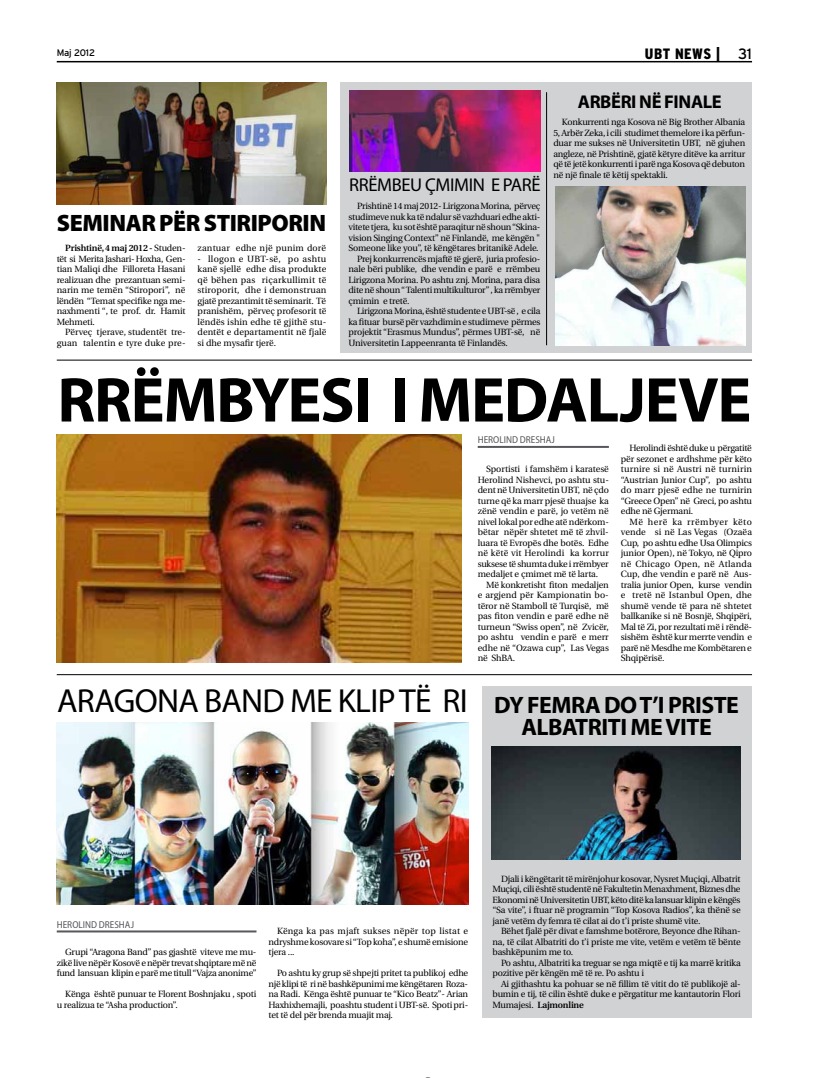
<style>
.page{position:relative;width:823px;height:1078px;background:#fff}
.page>*{position:absolute;margin:0;border:0;box-sizing:border-box;transform-origin:0 0}
.t1{font:700 63.8px "Myriad Pro";letter-spacing:-.02em;color:#000}
.t2{font:33.4px "Myriad Pro";letter-spacing:-.02em;color:#000}
.t3{font:700 23.8px/21.9px "Myriad Pro";letter-spacing:-.02em;color:#000;text-align:center}
.t4{font:900 23.8px "Myriad Pro";letter-spacing:-.02em;color:#000}
.t5{font:18.5px "Myriad Pro";letter-spacing:-.02em;color:#000}
.t6{font:700 18.5px "Myriad Pro";letter-spacing:-.02em;color:#000}
.t7{font:900 condensed 15px "Interstate";letter-spacing:.03em;color:#000}
.t8{font:semi-condensed 10px "Myriad Pro";color:#57585b}
.t9{font:9.5px "Interstate";letter-spacing:-.02em;color:#000}
.t10{font:9px/10.5px "Utopia";letter-spacing:-.02em;color:#000;text-align:justify}
.t11{font:9px "Utopia";letter-spacing:.02em;color:#000}
.s1{font-weight:400;font-stretch:normal}
.s2{font-weight:600}
</style>
<div class="page">
<hr style="left:57px;top:61px;width:694px;height:1px;background:#000">
<img style="left:57px;top:82px;width:269px;height:122px">
<hr style="left:57px;top:359px;width:694px;height:1px;background:#000">
<hr style="left:57px;top:674px;width:694px;height:1px;background:#000">
<hr style="left:477px;top:446px;width:131px;height:2px;background:#57585b">
<img style="left:57px;top:434px;width:404px;height:228px">
<img style="left:57px;top:722px;width:411px;height:182px">
<hr style="left:57px;top:930px;width:199px;height:2px;background:#57585b">
<div style="left:482px;top:686px;width:269px;height:332px;background:#d1d2d4"></div>
<img style="left:491px;top:746px;width:249px;height:113px">
<div style="left:340px;top:82px;width:411px;height:271px;background:#d1d2d4"></div>
<img style="left:349px;top:91px;width:191px;height:80px">
<img style="left:555px;top:187px;width:190px;height:158px">
<hr style="left:545px;top:92px;width:1px;height:253px;background:#000">
<p class="t9" style="left:57px;top:48px;width:40px">Maj 2012</p>
<h3 class="t7" style="left:644px;top:45px;width:108px">UBT NEWS | <span class="s1">31</span></h3>
<h3 class="t5" style="left:349px;top:174px;width:40px">RRËMBEU</h3>
<h3 class="t5" style="left:425px;top:174px;width:117px">ÇMIMIN E PARË</h3>
<h3 class="t6" style="left:577px;top:89px;width:135px">ARBËRI NË FINALE</h3>
<p class="t10" style="left:553px;top:117px;width:193px;text-indent:9px">Konkurrenti nga Kosova në Big Brother Albania 5, Arbër Zeka, i cili studimet themelore i ka përfun&shy;duar me sukses në Universitetin UBT, në gjuhen angleze, në Prishtinë, gjatë këtyre ditëve ka arritur që të jetë konkurrenti i parë nga Kosova që debuton në një finale të këtij spektakli.</p>
<p class="t10" style="left:357px;top:201px;width:185px">Prishtinë 14 maj 2012- Lirigzona Morina, përveç</p>
<p class="t10" style="left:348px;top:212px;width:193px">studimeve nuk ka të ndalur së vazhduari edhe akti-</p>
<p class="t10" style="left:348px;top:222px;width:193px">vitete tjera, ku sot është paraqitur në shoun “Skina-</p>
<p class="t10" style="left:348px;top:233px;width:193px">vision Singing Context” në Finlandë, me këngën "</p>
<p class="t10" style="left:348px;top:243px;width:191px">Someone like you”, të këngëtares britanikë Adele.</p>
<p class="t10" style="left:357px;top:254px;width:185px">Prej konkurrencës mjaftë të gjerë, juria profesio-</p>
<p class="t10" style="left:348px;top:264px;width:193px">nale bëri publike, dhe vendin e parë e rrëmbeu</p>
<p class="t10" style="left:348px;top:275px;width:193px">Lirigzona Morina. Po ashtu znj. Morina, para disa</p>
<p class="t10" style="left:348px;top:285px;width:193px">dite në shoun “ Talenti multikulturor” , ka rrëmbyer</p>
<p class="t10" style="left:348px;top:296px;width:63px">çmimin e tretë.</p>
<p class="t10" style="left:357px;top:306px;width:185px">Lirigzona Morina, është studente e UBT-së , e cila</p>
<p class="t10" style="left:348px;top:317px;width:193px">ka fituar bursë për vazhdimin e studimeve përmes</p>
<p class="t10" style="left:348px;top:327px;width:193px">projektit “Erasmus Mundus”, përmes UBT-së, në</p>
<p class="t10" style="left:348px;top:338px;width:161px">Universitetin Lappeenranta të Finlandës.</p>
<h3 class="t4" style="left:57px;top:209px;width:270px">SEMINAR PËR STIRIPORIN</h3>
<p class="t10" style="left:57px;top:243px;width:130px;text-indent:9px"><span class="s2">Prishtinë, 4 maj 2012 -</span> Studen&shy;tët si Merita Jashari- Hoxha, Gen&shy;tian Maliqi dhe Filloreta Hasani realizuan dhe prezantuan semi&shy;narin me temën “Stiropori”, në lëndën “Temat specifike nga me&shy;naxhmenti “, te prof. dr. Hamit Mehmeti.</p>
<p class="t10" style="left:57px;top:327px;width:130px;text-align:right">Përveç tjerave, studentët tre&shy;guan talentin e tyre duke pre-</p>
<p class="t11" style="left:197px;top:243px;width:130px">zantuar edhe një punim dorë</p>
<p class="t10" style="left:197px;top:254px;width:130px">- llogon e UBT-së, po ashtu kanë sjellë edhe disa produkte që bëhen pas riçarkullimit të stiroporit, dhe i demonstruan gjatë prezantimit të seminarit. Të pranishëm, përveç profesorit të lëndës ishin edhe të gjithë stu&shy;dentët e departamentit në fjalë si dhe mysafir tjerë.</p>
<h1 class="t1" style="left:57px;top:358px;width:695px">RRËMBYESI I MEDALJEVE</h1>
<p class="t8" style="left:477px;top:434px;width:48px">HEROLIND DRES</p>
<p class="t8" style="left:539px;top:434px;width:17px">HAJ</p>
<p class="t10" style="left:477px;top:464px;width:133px;text-indent:9px">Sportisti i famshëm i karatesë Herolind Nishevci, po ashtu stu&shy;dent në Universitetin UBT, në çdo turne që ka marr pjesë thuajse ka zënë vendin e parë, jo vetëm në nivel lokal por edhe atë ndërkom&shy;bëtar nëpër shtetet më të zhvil&shy;luara të Evropës dhe botës. Edhe në këtë vit Herolindi ka korrur suksese të shumta duke i rrëmbyer medaljet e çmimet më të larta.</p>
<p class="t10" style="left:477px;top:579px;width:133px;text-indent:9px">Më konkretisht fiton medaljen e argjend për Kampionatin bo&shy;tëror në Stamboll të Turqisë, më pas fiton vendin e parë edhe në turneun “Swiss open”, në Zvicër, po ashtu vendin e parë e merr edhe në “Ozawa cup”, Las Vegas në ShBA.</p>
<p class="t10" style="left:620px;top:443px;width:133px;text-indent:9px">Herolindi është duke u përgatitë për sezonet e ardhshme për këto turnire si në Austri në turnirin “Austrian Junior Cup”, po ashtu do marr pjesë edhe ne turnirin “Greece Open” në Greci, po ashtu edhe në Gjermani.</p>
<p class="t10" style="left:620px;top:516px;width:133px;text-indent:9px">Më herë ka rrëmbyer këto vende si në Las Vegas (Ozaëa Cup, po ashtu edhe Usa Olimpics junior Open), në Tokyo, në Qipro në Chicago Open, në Atlanda Cup, dhe vendin e parë në Aus&shy;tralia junior Open, kurse vendin e tretë në Istanbul Open, dhe shumë vende të para në shtetet ballkanike si në Bosnjë, Shqipëri, Mal të Zi, por rezultati më i rëndë&shy;sishëm është kur merrte vendin e parë në Mesdhe me Kombëtaren e Shqipërisë.</p>
<h2 class="t2" style="left:57px;top:680px;width:41px">ARAGONA</h2>
<h2 class="t2" style="left:204px;top:680px;width:39px">BAND</h2>
<h2 class="t2" style="left:290px;top:680px;width:179px">ME KLIPTË RI</h2>
<h3 class="t3" style="left:494px;top:693px;width:246px">DY F EMRA DO T’I PRISTE<br>ALBATRITI ME VITE</h3>
<p class="t8" style="left:57px;top:918px;width:48px">HEROLIND DRES</p>
<p class="t8" style="left:119px;top:918px;width:17px">HAJ</p>
<p class="t10" style="left:57px;top:947px;width:201px;text-indent:9px">Grupi “Aragona Band” pas gjashtë viteve me mu&shy;zikë live nëpër Kosovë e nëpër trevat shqiptare më në fund lansuan klipin e parë me titull “Vajza anonime”</p>
<p class="t10" style="left:57px;top:989px;width:201px;text-indent:9px">Kënga është punuar te Florent Boshnjaku , spoti u realizua te “Asha production”.</p>
<p class="t10" style="left:268px;top:926px;width:201px;text-indent:9px">Kënga ka pas mjaft sukses nëpër top listat e ndryshme kosovare si “Top koha”, e shumë emisione tjera ...</p>
<p class="t10" style="left:268px;top:968px;width:201px;text-indent:9px">Po ashtu ky grup së shpejti pritet ta publikoj edhe një klipi të ri në bashkëpunimi me këngëtaren Roza&shy;na Radi. Kënga është punuar te “Kico Beatz”- Arian Haxhixhemajli, poashtu student i UBT-së. Spoti pri&shy;tet të del për brenda muajit maj.</p>
<p class="t10" style="left:492px;top:873px;width:249px;text-indent:9px">Djali i këngëtarit të mirënjohur kosovar, Nysret Muçiqi, Albatrit Muçiqi, cili është studentë në Fakultetin Menaxhment, Biznes dhe Ekonomi në Universitetin UBT, këto ditë ka lansuar klipin e këngës “Sa vite”, i ftuar në programin “Top Kosova Radios”, ka thënë se janë vetëm dy femra të cilat ai do t’i priste shumë vite.</p>
<p class="t10" style="left:492px;top:926px;width:249px;text-indent:9px">Bëhet fjalë për divat e famshme botërore, Beyonce dhe Rihan&shy;na, të cilat Albatriti do t’i priste me vite, vetëm e vetëm të bënte bashkëpunim me to.</p>
<p class="t10" style="left:492px;top:957px;width:249px;text-indent:9px">Po ashtu, Albatriti ka treguar se nga miqtë e tij ka marrë kritika pozitive për këngën më të re. Po ashtu i</p>
<p class="t10" style="left:492px;top:978px;width:250px;text-indent:9px">Ai gjithashtu ka pohuar se në fillim të vitit do të publikojë al&shy;bumin e tij, të cilin është duke e përgatitur me kantautorin Flori Mumajesi. <span class="s2">Lajmonline</span></p>
</div>
